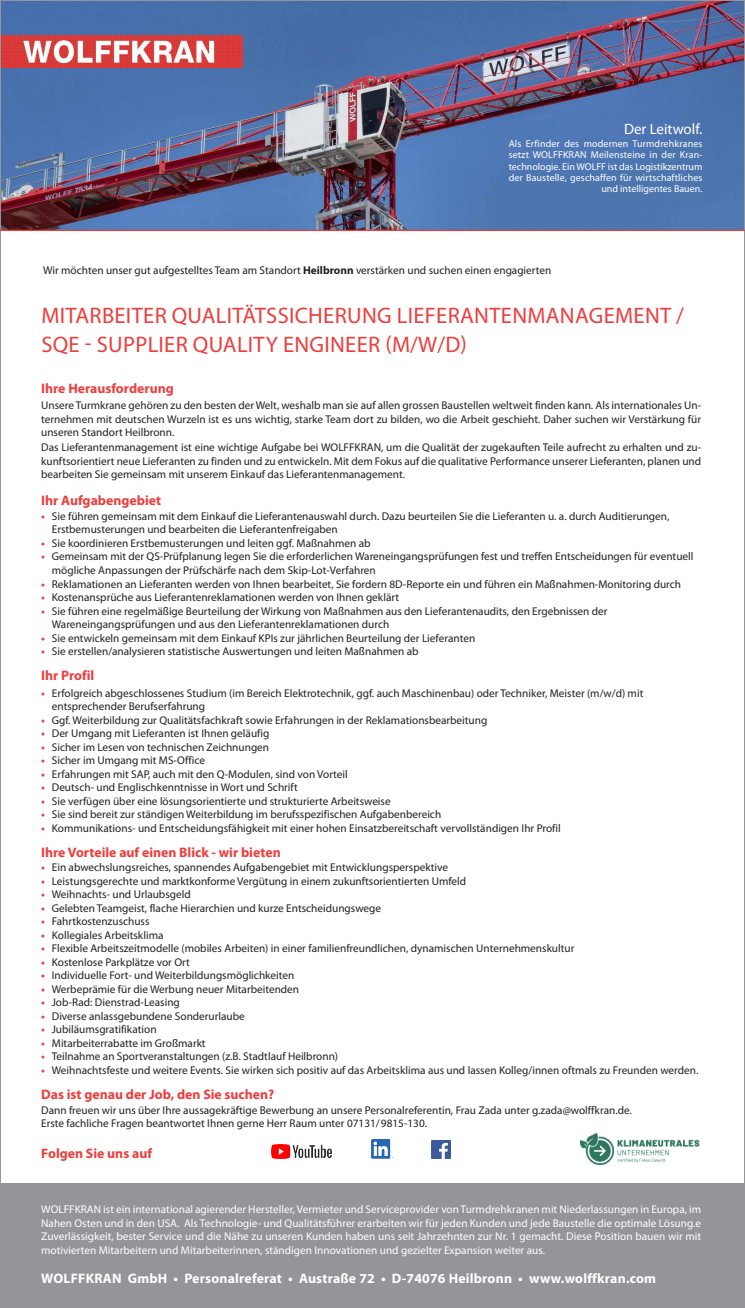
<style>
.page{position:relative;width:745px;height:1308px;background:#fff}
.page>*{position:absolute;margin:0;border:0;box-sizing:border-box;transform-origin:0 0}
.t1{font:22.5px/28.2px "Myriad Pro";letter-spacing:.015em;color:#ee3d3c}
.t2{font:15px "Myriad Pro";color:#fff}
.t3{font:700 13.75px "Myriad Pro";color:#ee3d3c}
.t4{font:700 13.75px "Myriad Pro";letter-spacing:.015em;color:#fff}
.t5{font:11.25px/13.5px "Myriad Pro";color:#231f20}
.t6{font:11.25px/13.5px "Myriad Pro";color:#fff;text-align:justify}
.t7{font:10px/11.2px "Myriad Pro";letter-spacing:.01em;color:#fff;text-align:right}
.s1{font-weight:700}
.s2{font-weight:700;color:#ee3d3c}
</style>
<div class="page">
<img style="left:2px;top:2px;width:740px;height:228px">
<img style="left:2px;top:35px;width:240px;height:32px">
<div style="left:0;top:1183px;width:744px;height:124px;background:#939598"></div>
<hr style="left:0;top:230px;width:744px;height:1px;background:#ee3d3c">
<img style="left:271px;top:1144px;width:60px;height:14px">
<img style="left:431px;top:1140px;width:19px;height:18px">
<img style="left:371px;top:1139px;width:22px;height:20px">
<img style="left:580px;top:1133px;width:118px;height:31px">
<h2 class="t2" style="left:623px;top:123px;width:80px">Der Leitwolf.</h2>
<p class="t7" style="left:508px;top:139px;width:195px">Als Erfinder des modernen Turmdrehkranes setzt WOLFFKRAN Meilensteine in der Kran&shy;technologie. Ein WOLFF ist das Logistikzentrum der Baustelle, geschaffen für wirtschaftliches und intelligentes Bauen.</p>
<p class="t5" style="left:43px;top:265px;width:509px">Wir möchten unser gut aufgestelltes Team am Standort <span class="s1">Heilbronn</span> verstärken und suchen einen engagierten</p>
<h1 class="t1" style="left:41px;top:303px;width:643px">MITARBEITER QUALITÄTSSICHERUNG LIEFERANTENMANAGEMENT /<br>SQE - SUPPLIER QUALITY ENGINEER (M/W/D)</h1>
<p class="t3" style="left:41px;top:383px;width:134px">Ihre Herausforderung</p>
<p class="t5" style="left:41px;top:399px;width:661px;text-align:justify">Unsere Turmkrane gehören zu den besten der Welt, weshalb man sie auf allen grossen Baustellen weltweit finden kann. Als internationales Un&shy;ternehmen mit deutschen Wurzeln ist es uns wichtig, starke Team dort zu bilden, wo die Arbeit geschieht. Daher suchen wir Verstärkung für unseren Standort Heilbronn.</p>
<p class="t5" style="left:41px;top:442px;width:661px;text-align:justify">Das Lieferantenmanagement ist eine wichtige Aufgabe bei WOLFFKRAN, um die Qualität der zugekauften Teile aufrecht zu erhalten und zu&shy;kunftsorientiert neue Lieferanten zu finden und zu entwickeln. Mit dem Fokus auf die qualitative Performance unserer Lieferanten, planen und bearbeiten Sie gemeinsam mit unserem Einkauf das Lieferantenmanagement.</p>
<p class="t3" style="left:41px;top:495px;width:121px">Ihr Aufgabengebiet</p>
<p class="t5" style="left:52px;top:510px;width:618px;text-indent:-11px"><span class="s2">•</span> Sie führen gemeinsam mit dem Einkauf die Lieferantenauswahl durch. Dazu beurteilen Sie die Lieferanten u. a. durch Auditierungen,<br>Erstbemusterungen und bearbeiten die Lieferantenfreigaben</p>
<p class="t5" style="left:41px;top:537px;width:331px"><span class="s2">•</span> Sie koordinieren Erstbemusterungen und leiten ggf. Maßnahmen ab</p>
<p class="t5" style="left:52px;top:551px;width:642px;text-indent:-11px"><span class="s2">•</span> Gemeinsam mit der QS-Prüfplanung legen Sie die erforderlichen Wareneingangsprüfungen fest und treffen Entscheidungen für eventuell mögliche Anpassungen der Prüfschärfe nach dem Skip-Lot-Verfahren</p>
<p class="t5" style="left:41px;top:578px;width:641px"><span class="s2">•</span> Reklamationen an Lieferanten werden von Ihnen bearbeitet, Sie fordern 8D-Reporte ein und führen ein Maßnahmen-Monitoring durch</p>
<p class="t5" style="left:41px;top:591px;width:359px"><span class="s2">•</span> Kostenansprüche aus Lieferantenreklamationen werden von Ihnen geklärt</p>
<p class="t5" style="left:52px;top:605px;width:557px;text-indent:-11px"><span class="s2">•</span> Sie führen eine regelmäßige Beurteilung der Wirkung von Maßnahmen aus den Lieferantenaudits, den Ergebnissen der<br>Wareneingangsprüfungen und aus den Lieferantenreklamationen durch</p>
<p class="t5" style="left:41px;top:632px;width:435px"><span class="s2">•</span> Sie entwickeln gemeinsam mit dem Einkauf KPIs zur jährlichen Beurteilung der Lieferanten</p>
<p class="t5" style="left:41px;top:645px;width:378px"><span class="s2">•</span> Sie erstellen/analysieren statistische Auswertungen und leiten Maßnahmen ab</p>
<p class="t3" style="left:41px;top:670px;width:55px">Ihr Profil</p>
<p class="t5" style="left:52px;top:687px;width:592px;text-indent:-11px"><span class="s2">•</span> Erfolgreich abgeschlossenes Studium (im Bereich Elektrotechnik, ggf. auch Maschinenbau) oder Techniker, Meister (m/w/d) mit entsprechender Berufserfahrung</p>
<p class="t5" style="left:41px;top:714px;width:447px"><span class="s2">•</span> Ggf. Weiterbildung zur Qualitätsfachkraft sowie Erfahrungen in der Reklamationsbearbeitung</p>
<p class="t5" style="left:41px;top:727px;width:229px"><span class="s2">•</span> Der Umgang mit Lieferanten ist Ihnen geläufig</p>
<p class="t5" style="left:41px;top:741px;width:229px"><span class="s2">•</span> Sicher im Lesen von technischen Zeichnungen</p>
<p class="t5" style="left:41px;top:754px;width:165px"><span class="s2">•</span> Sicher im Umgang mit MS-Office</p>
<p class="t5" style="left:41px;top:768px;width:308px"><span class="s2">•</span> Erfahrungen mit SAP, auch mit den Q-Modulen, sind von Vorteil</p>
<p class="t5" style="left:41px;top:781px;width:258px"><span class="s2">•</span> Deutsch- und Englischkenntnisse in Wort und Schrift</p>
<p class="t5" style="left:41px;top:795px;width:351px"><span class="s2">•</span> Sie verfügen über eine lösungsorientierte und strukturierte Arbeitsweise</p>
<p class="t5" style="left:41px;top:808px;width:401px"><span class="s2">•</span> Sie sind bereit zur ständigen Weiterbildung im berufsspezifischen Aufgabenbereich</p>
<p class="t5" style="left:41px;top:822px;width:521px"><span class="s2">•</span> Kommunikations- und Entscheidungsfähigkeit mit einer hohen Einsatzbereitschaft vervollständigen Ihr Profil</p>
<p class="t3" style="left:41px;top:847px;width:241px">Ihre Vorteile auf einen Blick - wir bieten</p>
<p class="t5" style="left:41px;top:861px;width:408px"><span class="s2">•</span> Ein abwechslungsreiches, spannendes Aufgabengebiet mit Entwicklungsperspektive</p>
<p class="t5" style="left:41px;top:875px;width:426px"><span class="s2">•</span> Leistungsgerechte und marktkonforme Vergütung in einem zukunftsorientierten Umfeld</p>
<p class="t5" style="left:41px;top:888px;width:151px"><span class="s2">•</span> Weihnachts- und Urlaubsgeld</p>
<p class="t5" style="left:41px;top:902px;width:341px"><span class="s2">•</span> Gelebten Teamgeist, flache Hierarchien und kurze Entscheidungswege</p>
<p class="t5" style="left:41px;top:915px;width:110px"><span class="s2">•</span> Fahrtkostenzuschuss</p>
<p class="t5" style="left:41px;top:929px;width:124px"><span class="s2">•</span> Kollegiales Arbeitsklima</p>
<p class="t5" style="left:41px;top:942px;width:534px"><span class="s2">•</span> Flexible Arbeitszeitmodelle (mobiles Arbeiten) in einer familienfreundlichen, dynamischen Unternehmenskultur</p>
<p class="t5" style="left:41px;top:956px;width:150px"><span class="s2">•</span> Kostenlose Parkplätze vor Ort</p>
<p class="t5" style="left:41px;top:969px;width:254px"><span class="s2">•</span> Individuelle Fort- und Weiterbildungsmöglichkeiten</p>
<p class="t5" style="left:41px;top:983px;width:259px"><span class="s2">•</span> Werbeprämie für die Werbung neuer Mitarbeitenden</p>
<p class="t5" style="left:41px;top:996px;width:140px"><span class="s2">•</span> Job-Rad: Dienstrad-Leasing</p>
<p class="t5" style="left:41px;top:1010px;width:205px"><span class="s2">•</span> Diverse anlassgebundene Sonderurlaube</p>
<p class="t5" style="left:41px;top:1023px;width:117px"><span class="s2">•</span> Jubiläumsgratifikation</p>
<p class="t5" style="left:41px;top:1037px;width:166px"><span class="s2">•</span> Mitarbeiterrabatte im Großmarkt</p>
<p class="t5" style="left:41px;top:1050px;width:298px"><span class="s2">•</span> Teilnahme an Sportveranstaltungen (z.B. Stadtlauf Heilbronn)</p>
<p class="t5" style="left:41px;top:1064px;width:658px"><span class="s2">•</span> Weihnachtsfeste und weitere Events. Sie wirken sich positiv auf das Arbeitsklima aus und lassen Kolleg/innen oftmals zu Freunden werden.</p>
<p class="t3" style="left:41px;top:1089px;width:234px">Das ist genau der Job, den Sie suchen?</p>
<p class="t5" style="left:41px;top:1104px;width:592px">Dann freuen wir uns über Ihre aussagekräftige Bewerbung an unsere Personalreferentin, Frau Zada unter g.zada@wolffkran.de.<br>Erste fachliche Fragen beantwortet Ihnen gerne Herr Raum unter 07131/ 9815-130.</p>
<p class="t3" style="left:41px;top:1148px;width:112px">Folgen Sie uns auf</p>
<p class="t6" style="left:41px;top:1203px;width:661px">WOLFFKRAN ist ein international agierender Hersteller, Vermieter und Serviceprovider von Turmdrehkranen mit Niederlassungen in Europa, im Nahen Osten und in den USA. Als Technologie- und Qualitätsführer erarbeiten wir für jeden Kunden und jede Baustelle die optimale Lösung.e Zuverlässigkeit, bester Service und die Nähe zu unseren Kunden haben uns seit Jahrzehnten zur Nr. 1 gemacht. Diese Position bauen wir mit motivierten Mitarbeitern und Mitarbeiterinnen, ständigen Innovationen und gezielter Expansion weiter aus.</p>
<p class="t4" style="left:41px;top:1273px;width:616px">WOLFFKRAN GmbH • Personalreferat • Austraße 72 • D-74076 Heilbronn • www.wolffkran.com</p>
</div>
